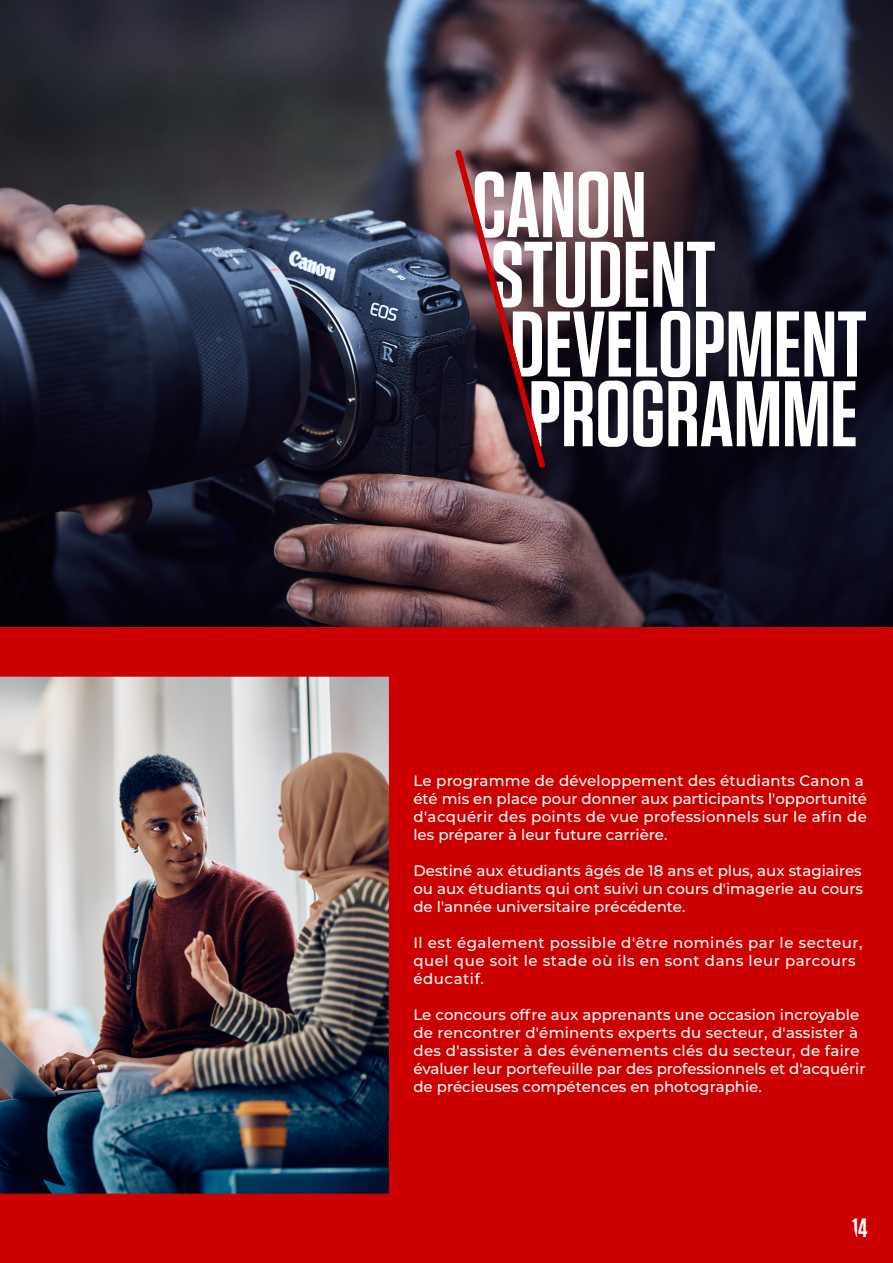
<style>
.page{position:relative;width:893px;height:1263px;background:#fff}
.page>*{position:absolute;margin:0;border:0;box-sizing:border-box;transform-origin:0 0}
.t1{font:93px/69.8px "Tungsten Reveal";color:#fff}
.t2{font:26.4px "Tungsten Reveal";color:#fff}
.t3{font:500 15px/18px "Montserrat";letter-spacing:.005em;color:#fff}
.t4{font:500 15px/18px "Montserrat";letter-spacing:.035em;color:#fff}
</style>
<div class="page">
<div style="left:0;top:626px;width:893px;height:637px;background:#c00"></div>
<img style="left:0;top:0;width:893px;height:626px">
<img style="left:0;top:677px;width:389px;height:517px">
<img style="left:451px;top:145px;width:98px;height:327px">
<h1 class="t1" style="left:470px;top:174px;width:398px">CANON _STUDENT __DEVELOPMENT ___PROGRAMME</h1>
<p class="t3" style="left:413px;top:771px;width:455px">Le programme de développement des étudiants Canon a été mis en place pour donner aux participants l'opportunité d'acquérir des points de vue professionnels sur le afin de les préparer à leur future carrière.</p>
<p class="t3" style="left:413px;top:861px;width:451px;text-align:justify">Destiné aux étudiants âgés de 18 ans et plus, aux stagiaires ou aux étudiants qui ont suivi un cours d'imagerie au cours de l'année universitaire précédente.</p>
<p class="t4" style="left:413px;top:933px;width:451px">Il est également possible d'être nominés par le secteur, quel que soit le stade où ils en sont dans leur parcours éducatif.</p>
<p class="t3" style="left:413px;top:1005px;width:454px">Le concours offre aux apprenants une occasion incroyable de rencontrer d'éminents experts du secteur, d'assister à des d'assister à des événements clés du secteur, de faire évaluer leur portefeuille par des professionnels et d'acquérir de précieuses compétences en photographie.</p>
<h2 class="t2" style="left:852px;top:1216px;width:16px">14</h2>
</div>
